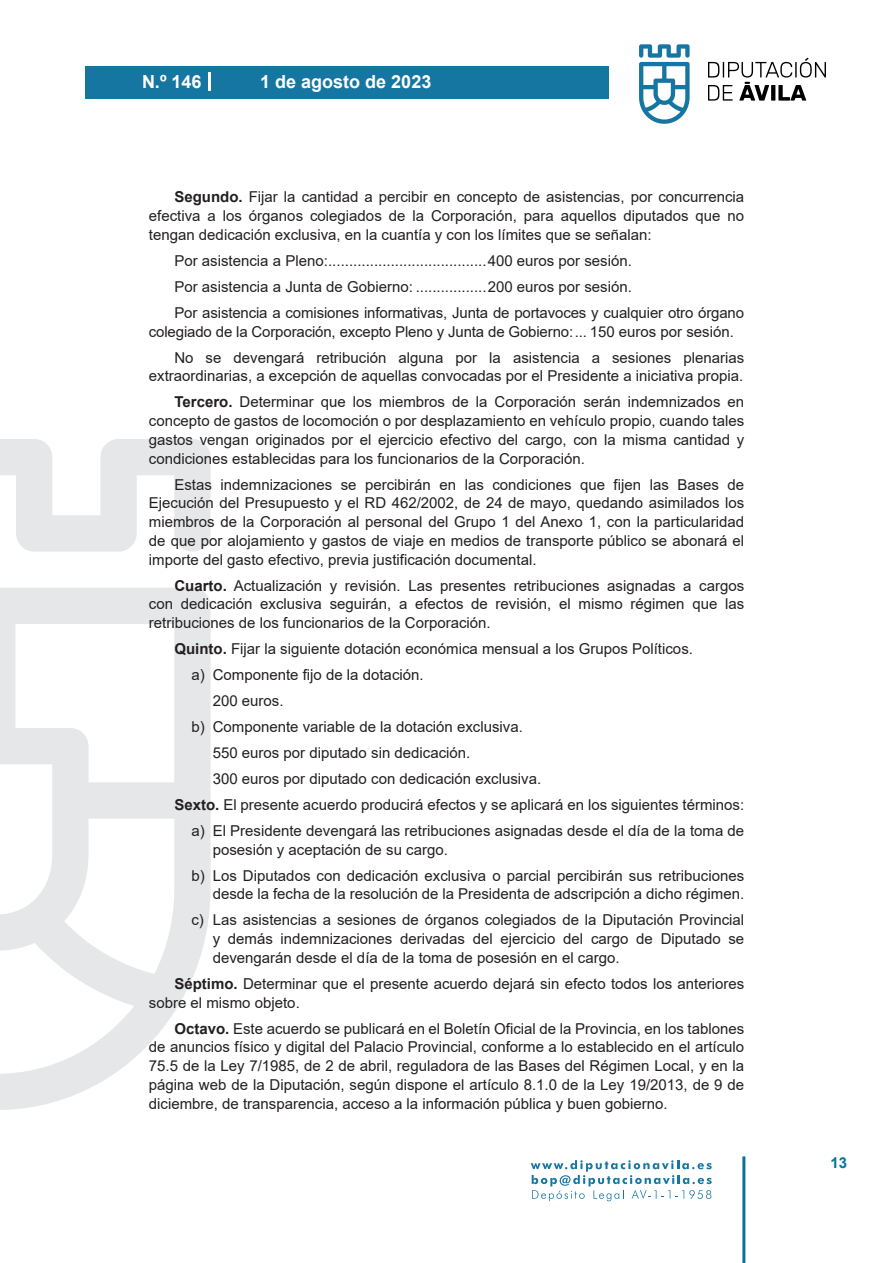
<style>
.page{position:relative;width:893px;height:1263px;background:#fff}
.page>*{position:absolute;margin:0;border:0;box-sizing:border-box;transform-origin:0 0}
.t1{font:700 18px "Arial";color:#fff}
.texto_normal{font:15px/18.8px "Arial";color:#231f20;text-align:justify}
.Lista_a__Lvl_1{font:15px "Arial";color:#231f20}
.t2{font:700 15px "Arial";color:#04739f}
.s1{font-weight:700}
</style>
<div class="page">
<svg style="left:531px;top:1160px;width:181px;height:41px"></svg>
<div style="left:85px;top:66px;width:523px;height:33px;background:#1676a2"></div>
<svg style="left:639px;top:44px;width:51px;height:80px"></svg>
<svg style="left:708px;top:58px;width:118px;height:43px"></svg>
<hr style="left:742px;top:1156px;width:3px;height:107px;background:#04739f">
<svg style="left:208px;top:72px;width:2px;height:18px"></svg>
<svg style="left:0;top:439px;width:211px;height:671px"></svg>
<p class="t1" style="left:142px;top:69px;width:61px">N.º 146</p>
<p class="t1" style="left:260px;top:69px;width:173px">1 de agosto de 2023</p>
<p class="texto_normal" style="left:149px;top:188px;width:597px;text-indent:26px"><span class="s1">Segundo.</span> Fijar la cantidad a percibir en concepto de asistencias, por concurrencia efectiva a los órganos colegiados de la Corporación, para aquellos diputados que no tengan dedicación exclusiva, en la cuantía y con los límites que se señalan:</p>
<p class="texto_normal" style="left:174px;top:251px;width:459px">Por asistencia a Pleno:......................................400 euros por sesión.</p>
<p class="texto_normal" style="left:174px;top:277px;width:459px">Por asistencia a Junta de Gobierno: .................200 euros por sesión.</p>
<p class="texto_normal" style="left:149px;top:303px;width:597px;text-indent:26px">Por asistencia a comisiones informativas, Junta de portavoces y cualquier otro órgano colegiado de la Corporación, excepto Pleno y Junta de Gobierno:... 150 euros por sesión.</p>
<p class="texto_normal" style="left:149px;top:348px;width:597px;text-align:right">No se devengará retribución alguna por la asistencia a sesiones plenarias extraordinarias, a excepción de aquellas convocadas por el Presidente a iniciativa propia.</p>
<p class="texto_normal" style="left:149px;top:393px;width:597px;text-indent:26px"><span class="s1">Tercero.</span> Determinar que los miembros de la Corporación serán indemnizados en concepto de gastos de locomoción o por desplazamiento en vehículo propio, cuando tales gastos vengan originados por el ejercicio efectivo del cargo, con la misma cantidad y condiciones establecidas para los funcionarios de la Corporación.</p>
<p class="texto_normal" style="left:149px;top:475px;width:597px;text-indent:26px">Estas indemnizaciones se percibirán en las condiciones que fijen las Bases de Ejecución del Presupuesto y el RD 462/2002, de 24 de mayo, quedando asimilados los miembros de la Corporación al personal del Grupo 1 del Anexo 1, con la particularidad de que por alojamiento y gastos de viaje en medios de transporte público se abonará el importe del gasto efectivo, previa justificación documental.</p>
<p class="texto_normal" style="left:149px;top:576px;width:597px;text-indent:26px"><span class="s1">Cuarto.</span> Actualización y revisión. Las presentes retribuciones asignadas a cargos con dedicación exclusiva seguirán, a efectos de revisión, el mismo régimen que las retribuciones de los funcionarios de la Corporación.</p>
<p class="texto_normal" style="left:174px;top:639px;width:520px"><span class="s1">Quinto.</span> Fijar la siguiente dotación económica mensual a los Grupos Políticos.</p>
<p class="texto_normal" style="left:191px;top:665px;width:234px">a) Componente fijo de la dotación.</p>
<p class="Lista_a__Lvl_1" style="left:213px;top:690px;width:72px">200 euros.</p>
<p class="texto_normal" style="left:191px;top:717px;width:333px">b) Componente variable de la dotación exclusiva.</p>
<p class="Lista_a__Lvl_1" style="left:213px;top:742px;width:259px">550 euros por diputado sin dedicación.</p>
<p class="Lista_a__Lvl_1" style="left:213px;top:768px;width:330px">300 euros por diputado con dedicación exclusiva.</p>
<p class="texto_normal" style="left:174px;top:795px;width:571px"><span class="s1">Sexto.</span> El presente acuerdo producirá efectos y se aplicará en los siguientes términos:</p>
<p class="texto_normal" style="left:213px;top:821px;width:533px;text-indent:-21px">a) El Presidente devengará las retribuciones asignadas desde el día de la toma de posesión y aceptación de su cargo.</p>
<p class="texto_normal" style="left:191px;top:866px;width:554px;text-align:right">b) Los Diputados con dedicación exclusiva o parcial percibirán sus retribuciones desde la fecha de la resolución de la Presidenta de adscripción a dicho régimen.</p>
<p class="texto_normal" style="left:213px;top:911px;width:533px;text-indent:-21px">c) Las asistencias a sesiones de órganos colegiados de la Diputación Provincial y demás indemnizaciones derivadas del ejercicio del cargo de Diputado se devengarán desde el día de la toma de posesión en el cargo.</p>
<p class="texto_normal" style="left:149px;top:974px;width:597px;text-indent:26px"><span class="s1">Séptimo.</span> Determinar que el presente acuerdo dejará sin efecto todos los anteriores sobre el mismo objeto.</p>
<p class="texto_normal" style="left:149px;top:1019px;width:597px;text-indent:26px"><span class="s1">Octavo.</span> Este acuerdo se publicará en el Boletín Oficial de la Provincia, en los tablones de anuncios físico y digital del Palacio Provincial, conforme a lo establecido en el artículo 75.5 de la Ley 7/1985, de 2 de abril, reguladora de las Bases del Régimen Local, y en la página web de la Diputación, según dispone el artículo 8.1.0 de la Ley 19/2013, de 9 de diciembre, de transparencia, acceso a la información pública y buen gobierno.</p>
<p class="t2" style="left:831px;top:1152px;width:18px">13</p>
</div>
